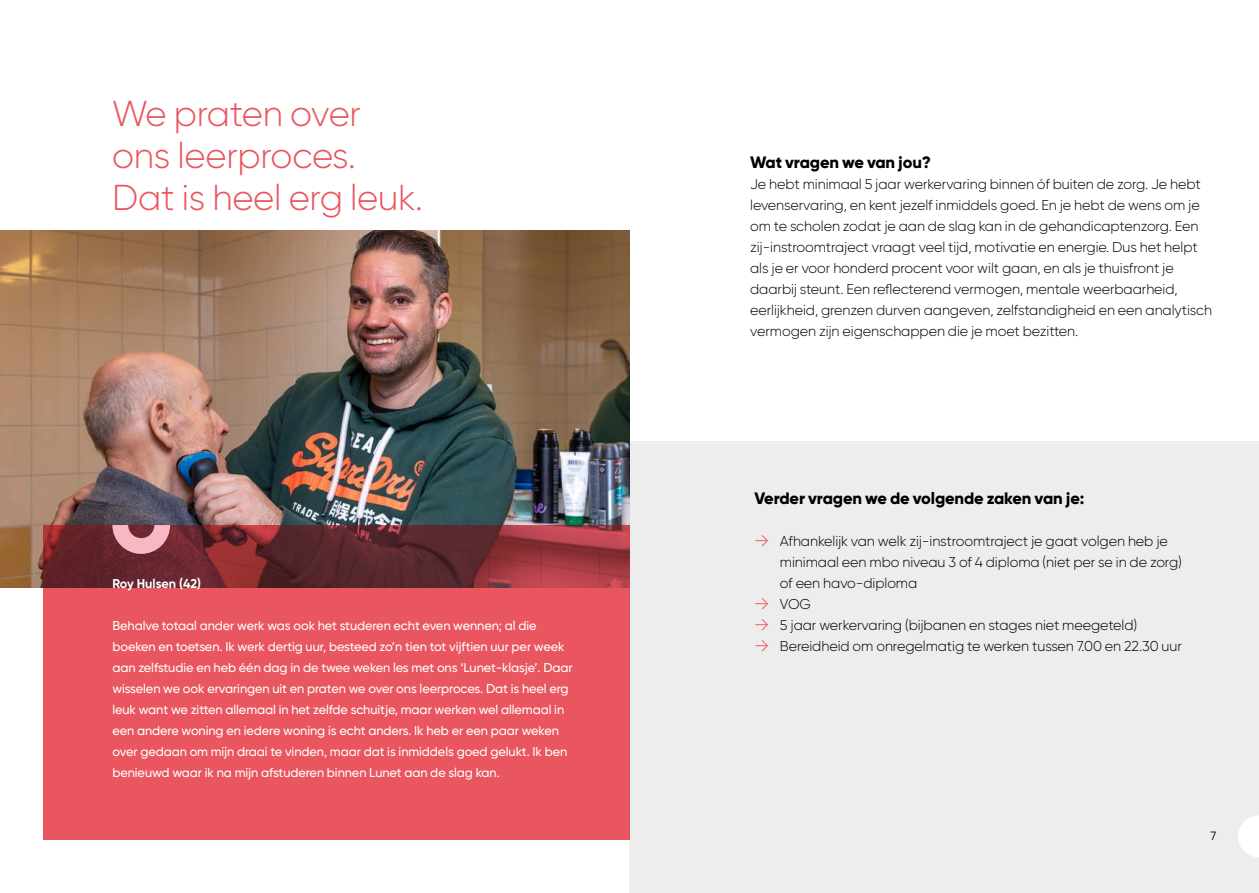
<style>
.page{position:relative;width:1259px;height:893px;background:#fff}
.page>*{position:absolute;margin:0;border:0;box-sizing:border-box;transform-origin:0 0}
.t1{font:300 36px/42px "Gilroy";letter-spacing:-.01em;color:#e9565f}
.t2{font:800 16.5px "Gilroy";letter-spacing:-.01em;color:#000}
.t3{font:300 14.25px/21px "Gilroy";letter-spacing:-.005em;color:#000}
.t4{font:500 12.75px/21px "Gilroy";letter-spacing:-.005em;color:#fff}
.t5{font:700 12.75px "Gilroy";color:#fff}
.t6{font:12px "Gilroy";color:#000}
.s1{font-size:18px;color:#e9565f}
</style>
<div class="page">
<div style="left:629px;top:441px;width:630px;height:452px;background:#ededed"></div>
<img style="left:0;top:231px;width:629px;height:357px">
<svg style="left:43px;top:525px;width:586px;height:315px;fill:#e9565f"></svg>
<svg style="left:112px;top:525px;width:58px;height:29px"></svg>
<svg style="left:1238px;top:816px;width:21px;height:41px"></svg>
<h1 class="t1" style="left:112px;top:92px;width:312px">We praten over ons leerproces.<br>Dat is heel erg leuk.</h1>
<p class="t5" style="left:112px;top:576px;width:90px">Roy Hulsen (42)</p>
<p class="t4" style="left:112px;top:615px;width:462px">Behalve totaal ander werk was ook het studeren echt even wennen; al die boeken en toetsen. Ik werk dertig uur, besteed zo’n tien tot vijftien uur per week aan zelfstudie en heb één dag in de twee weken les met ons ‘Lunet-klasje’. Daar wisselen we ook ervaringen uit en praten we over ons leerproces. Dat is heel erg leuk want we zitten allemaal in het zelfde schuitje, maar werken wel allemaal in een andere woning en iedere woning is echt anders. Ik heb er een paar weken over gedaan om mijn draai te vinden, maar dat is inmiddels goed gelukt. Ik ben benieuwd waar ik na mijn afstuderen binnen Lunet aan de slag kan.</p>
<p class="t2" style="left:750px;top:152px;width:182px">Wat vragen we van jou?</p>
<p class="t3" style="left:750px;top:173px;width:463px">Je hebt minimaal 5 jaar werkervaring binnen óf buiten de zorg. Je hebt levenservaring, en kent jezelf inmiddels goed. En je hebt de wens om je om te scholen zodat je aan de slag kan in de gehandicaptenzorg. Een zij-instroomtraject vraagt veel tijd, motivatie en energie. Dus het helpt als je er voor honderd procent voor wilt gaan, en als je thuisfront je daarbij steunt. Een reflecterend vermogen, mentale weerbaarheid, eerlijkheid, grenzen durven aangeven, zelfstandigheid en een analytisch vermogen zijn eigenschappen die je moet bezitten.</p>
<p class="t2" style="left:754px;top:488px;width:331px">Verder vragen we de volgende zaken van je:</p>
<p class="t3" style="left:780px;top:530px;width:403px;text-indent:-26px"><span class="s1">→</span> Afhankelijk van welk zij-instroomtraject je gaat volgen heb je minimaal een mbo niveau 3 of 4 diploma (niet per se in de zorg) of een havo-diploma</p>
<p class="t3" style="left:754px;top:593px;width:58px"><span class="s1">→</span> VOG</p>
<p class="t3" style="left:754px;top:614px;width:384px"><span class="s1">→</span> 5 jaar werkervaring (bijbanen en stages niet meegeteld)</p>
<p class="t3" style="left:754px;top:635px;width:429px"><span class="s1">→</span> Bereidheid om onregelmatig te werken tussen 7.00 en 22.30 uur</p>
<p class="t6" style="left:1210px;top:828px;width:7px">7</p>
</div>
